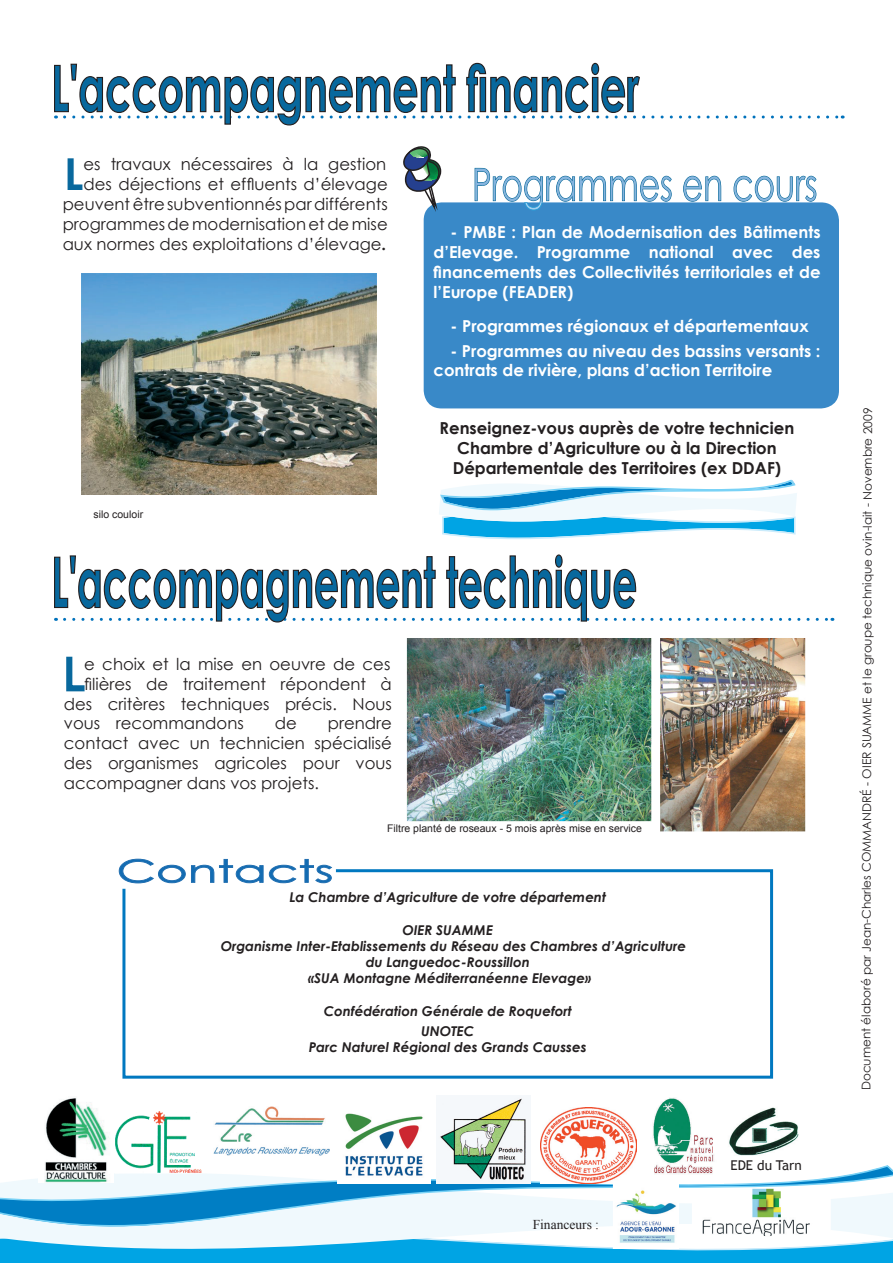
<style>
.page{position:relative;width:893px;height:1263px;background:#fff}
.page>*{position:absolute;margin:0;border:0;box-sizing:border-box;transform-origin:0 0}
.t1{font:700 44.1px "Century Gothic";color:#08689d}
.t2{font:44.1px "Century Gothic";color:#08689d}
.t3{font:16.5px/19.8px "Century Gothic";color:#231f20;text-align:right}
.t4{font:700 16.5px/19.8px "Century Gothic";color:#fff;text-align:justify}
.t5{font:700 16.5px/19.8px "Century Gothic";color:#231f20;text-align:center}
.t6{font:italic 700 13.5px/20.4px "Century Gothic";color:#231f20;text-align:center}
.t7{font:13.5px "Times New Roman";color:#231f20}
.t8{font:13.5px "Trebuchet MS";color:#231f20}
.t9{font:12px "Century Gothic";letter-spacing:-.005em;color:#231f20}
.t10{font:10.5px "Arial";color:#231f20}
.s1{font-weight:700}
</style>
<div class="page">
<div style="left:0;top:1257px;width:893px;height:6px;background:#00a4e4"></div>
<svg style="left:0;top:1227px;width:893px;height:30px"></svg>
<svg style="left:0;top:1165px;width:893px;height:61px"></svg>
<div style="left:424px;top:202px;width:415px;height:206px;background:#3989c8;border-radius:18px"></div>
<svg style="left:66px;top:656px;width:19px;height:36px"></svg>
<div style="left:122px;top:869px;width:651px;height:210px;border:3px solid #0078c0"></div>
<img style="left:214px;top:1106px;width:116px;height:50px">
<img style="left:337px;top:1113px;width:93px;height:70px">
<img style="left:39px;top:1098px;width:75px;height:84px">
<img style="left:82px;top:274px;width:294px;height:220px">
<svg style="left:439px;top:480px;width:358px;height:59px"></svg>
<img style="left:437px;top:1097px;width:93px;height:86px">
<img style="left:540px;top:1108px;width:96px;height:75px">
<div style="left:121px;top:867px;width:214px;height:21px;background:#fff"></div>
<svg style="left:119px;top:859px;width:213px;height:24px"></svg>
<img style="left:651px;top:1098px;width:72px;height:85px">
<svg style="left:403px;top:146px;width:48px;height:70px"></svg>
<img style="left:407px;top:638px;width:244px;height:183px">
<img style="left:660px;top:638px;width:145px;height:194px">
<img style="left:115px;top:1111px;width:87px;height:62px">
<svg style="left:475px;top:168px;width:341px;height:42px"></svg>
<svg style="left:54px;top:62px;width:789px;height:64px"></svg>
<svg style="left:54px;top:554px;width:779px;height:69px"></svg>
<img style="left:729px;top:1107px;width:70px;height:49px">
<img style="left:691px;top:1188px;width:140px;height:48px">
<img style="left:612px;top:1182px;width:67px;height:67px">
<p class="t3" style="left:63px;top:154px;width:327px">es travaux nécessaires à la gestion des déjections et effluents d’élevage peuvent être subventionnés par différents programmes de modernisation et de mise aux normes des exploitations d’élevage<span class="s1">.</span></p>
<h1 class="t1" style="left:64px;top:141px;width:21px">L</h1>
<p class="t10" style="left:94px;top:507px;width:51px">silo couloir</p>
<p class="t4" style="left:433px;top:222px;width:389px;text-indent:17px">- PMBE : Plan de Modernisation des Bâtiments d’Elevage. Programme national avec des financements des Collectivités territoriales et de l’Europe (FEADER)</p>
<p class="t4" style="left:451px;top:316px;width:360px">- Programmes régionaux et départementaux</p>
<p class="t4" style="left:433px;top:340px;width:388px;text-indent:17px">- Programmes au niveau des bassins versants : contrats de rivière, plans d’action Territoire</p>
<p class="t5" style="left:440px;top:418px;width:356px">Renseignez-vous auprès de votre technicien<br>Chambre d’Agriculture ou à la Direction<br>Départementale des Territoires (ex DDAF)</p>
<h1 class="t2" style="left:64px;top:643px;width:22px">L</h1>
<p class="t3" style="left:84px;top:654px;width:308px">e choix et la mise en oeuvre de ces</p>
<p class="t3" style="left:84px;top:674px;width:309px">filières de traitement répondent à</p>
<p class="t3" style="left:64px;top:693px;width:330px">des critères techniques précis. Nous</p>
<p class="t3" style="left:64px;top:713px;width:181px">vous recommandons</p>
<p class="t3" style="left:275px;top:713px;width:24px">de</p>
<p class="t3" style="left:64px;top:713px;width:329px;text-align:justify;text-indent:264px">prendre contact avec un technicien spécialisé des organismes agricoles pour vous accompagner dans vos projets.</p>
<p class="t10" style="left:387px;top:822px;width:257px">Filtre planté de roseaux - 5 mois après mise en service</p>
<p class="t6" style="left:289px;top:886px;width:318px">La Chambre d’Agriculture de votre département</p>
<p class="t6" style="left:402px;top:919px;width:92px">OIER SUAMME</p>
<p class="t6" style="left:221px;top:935px;width:467px">Organisme Inter-Etablissements du Réseau des Chambres d’Agriculture</p>
<p class="t6" style="left:366px;top:951px;width:166px">du Languedoc-Roussillon</p>
<p class="t6" style="left:308px;top:967px;width:285px">«SUA Montagne Méditerranéenne Elevage»</p>
<p class="t6" style="left:324px;top:1000px;width:250px">Confédération Générale de Roquefort<br>UNOTEC</p>
<p class="t6" style="left:309px;top:1036px;width:280px">Parc Naturel Régional des Grands Causses</p>
<p class="t7" style="left:533px;top:1215px;width:68px">Financeurs :</p>
<p class="t8" style="left:730px;top:1157px;width:73px">EDE du Tarn</p>
<p class="t9" style="left:858px;top:1090px;width:684px;rotate:-90deg">Document élaboré par Jean-Charles COMMANDRÉ - OIER SUAMME et le groupe technique ovin-lait - Novembre 2009</p>
</div>
